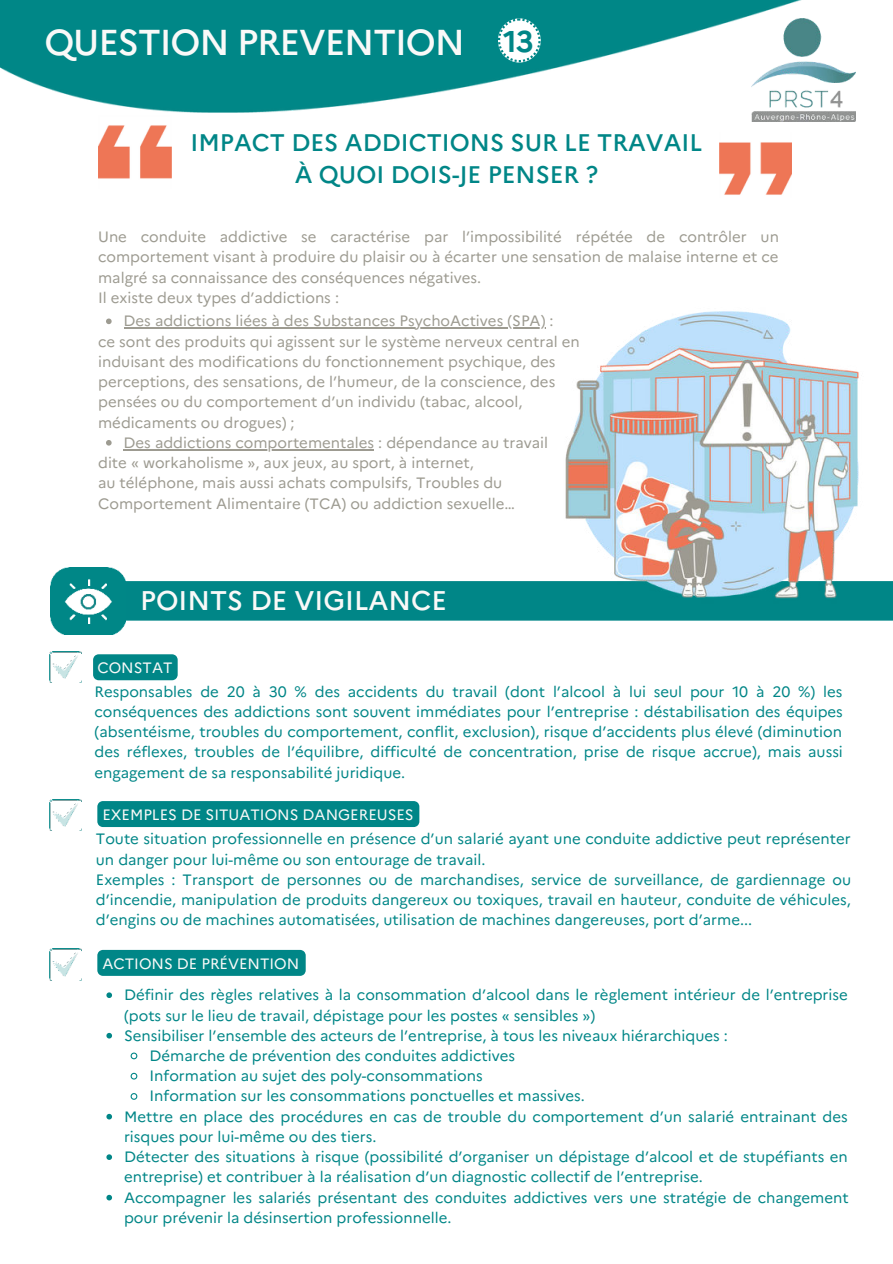
<style>
.page{position:relative;width:893px;height:1264px;background:#fff}
.page>*{position:absolute;margin:0;border:0;box-sizing:border-box;transform-origin:0 0}
.t1{font:500 36px "Marianne";letter-spacing:-.03em;color:#f9f9f8}
.t2{font:500 27px "Marianne";color:#f9f9f8}
.t3{font:500 24px/32.5px "Marianne";color:#008687;text-align:center}
.t4{font:15px/20.2px "Marianne";color:#008687;text-align:justify}
.t5{font:15px/20.2px "Marianne";color:#9d9b91}
.t6{font:15px "Marianne";color:#f9f9f8}
.s1{font-weight:700;font-size:30px;color:#008687}
</style>
<div class="page">
<img style="left:0;top:0;width:856px;height:112px">
<img style="left:751px;top:18px;width:104px;height:104px">
<img style="left:98px;top:125px;width:73px;height:54px">
<img style="left:719px;top:142px;width:72px;height:53px">
<div style="left:93px;top:654px;width:85px;height:26px;background:#008687"></div>
<img style="left:50px;top:651px;width:31px;height:32px">
<div style="left:97px;top:801px;width:322px;height:26px;background:#008687"></div>
<img style="left:50px;top:799px;width:31px;height:31px">
<div style="left:97px;top:949px;width:208px;height:26px;background:#008687"></div>
<img style="left:50px;top:948px;width:31px;height:32px">
<svg style="left:106px;top:992px;width:6px;height:6px"></svg>
<svg style="left:106px;top:1032px;width:6px;height:6px"></svg>
<svg style="left:130px;top:1052px;width:8px;height:8px"></svg>
<svg style="left:130px;top:1072px;width:8px;height:8px"></svg>
<svg style="left:130px;top:1093px;width:8px;height:7px"></svg>
<svg style="left:106px;top:1113px;width:6px;height:6px"></svg>
<svg style="left:106px;top:1154px;width:6px;height:5px"></svg>
<svg style="left:106px;top:1194px;width:6px;height:6px"></svg>
<svg style="left:106px;top:318px;width:6px;height:6px"></svg>
<hr style="left:124px;top:327px;width:421px;height:1px;background:#9d9b91">
<svg style="left:106px;top:440px;width:6px;height:5px"></svg>
<hr style="left:124px;top:449px;width:250px;height:1px;background:#9d9b91">
<svg style="left:498px;top:18px;width:42px;height:44px"></svg>
<div style="left:125px;top:581px;width:767px;height:39px;background:#008687"></div>
<img style="left:50px;top:567px;width:75px;height:67px">
<img style="left:545px;top:311px;width:324px;height:310px">
<h1 class="t1" style="left:44px;top:14px;width:491px">QUESTION PREVENTION <span class="s1">13</span></h1>
<h3 class="t3" style="left:190px;top:124px;width:513px">IMPACT DES ADDICTIONS SUR LE TRAVAIL<br>À QUOI DOIS-JE PENSER ?</h3>
<p class="t5" style="left:98px;top:225px;width:682px">Une conduite addictive se caractérise par l’impossibilité répétée de contrôler un comportement visant à produire du plaisir ou à écarter une sensation de malaise interne et ce malgré sa connaissance des conséquences négatives.<br>Il existe deux types d’addictions :</p>
<p class="t5" style="left:124px;top:310px;width:431px">Des addictions liées à des Substances PsychoActives (SPA) :</p>
<p class="t5" style="left:98px;top:330px;width:483px">ce sont des produits qui agissent sur le système nerveux central en induisant des modifications du fonctionnement psychique, des perceptions, des sensations, de l’humeur, de la conscience, des pensées ou du comportement d’un individu (tabac, alcool, médicaments ou drogues) ;</p>
<p class="t5" style="left:98px;top:451px;width:418px">dite « workaholisme », aux jeux, au sport, à internet,<br>au téléphone, mais aussi achats compulsifs, Troubles du<br>Comportement Alimentaire (TCA) ou addiction sexuelle…</p>
<p class="t5" style="left:124px;top:431px;width:426px">Des addictions comportementales : dépendance au travail</p>
<h2 class="t2" style="left:140px;top:580px;width:308px">POINTS DE VIGILANCE</h2>
<p class="t6" style="left:97px;top:656px;width:77px">CONSTAT</p>
<p class="t4" style="left:94px;top:680px;width:749px">Responsables de 20 à 30 % des accidents du travail (dont l’alcool à lui seul pour 10 à 20 %) les conséquences des addictions sont souvent immédiates pour l’entreprise : déstabilisation des équipes (absentéisme, troubles du comportement, conflit, exclusion), risque d’accidents plus élevé (diminution des réflexes, troubles de l’équilibre, difficulté de concentration, prise de risque accrue), mais aussi engagement de sa responsabilité juridique.</p>
<p class="t6" style="left:102px;top:802px;width:313px">EXEMPLES DE SITUATIONS DANGEREUSES</p>
<p class="t4" style="left:96px;top:827px;width:756px;text-align:left">Toute situation professionnelle en présence d’un salarié ayant une conduite addictive peut représenter un danger pour lui-même ou son entourage de travail.<br>Exemples : Transport de personnes ou de marchandises, service de surveillance, de gardiennage ou d’incendie, manipulation de produits dangereux ou toxiques, travail en hauteur, conduite de véhicules, d’engins ou de machines automatisées, utilisation de machines dangereuses, port d’arme...</p>
<p class="t6" style="left:102px;top:951px;width:198px">ACTIONS DE PRÉVENTION</p>
<p class="t4" style="left:124px;top:983px;width:725px">Définir des règles relatives à la consommation d’alcool dans le règlement intérieur de l’entreprise</p>
<p class="t4" style="left:124px;top:1003px;width:472px">(pots sur le lieu de travail, dépistage pour les postes « sensibles »)</p>
<p class="t4" style="left:124px;top:1024px;width:605px">Sensibiliser l’ensemble des acteurs de l’entreprise, à tous les niveaux hiérarchiques :</p>
<p class="t4" style="left:149px;top:1044px;width:367px">Démarche de prévention des conduites addictives</p>
<p class="t4" style="left:149px;top:1064px;width:334px">Information au sujet des poly-consommations</p>
<p class="t4" style="left:149px;top:1084px;width:437px">Information sur les consommations ponctuelles et massives.</p>
<p class="t4" style="left:124px;top:1105px;width:725px">Mettre en place des procédures en cas de trouble du comportement d’un salarié entrainant des</p>
<p class="t4" style="left:124px;top:1125px;width:254px">risques pour lui-même ou des tiers.</p>
<p class="t4" style="left:124px;top:1145px;width:725px">Détecter des situations à risque (possibilité d’organiser un dépistage d’alcool et de stupéfiants en</p>
<p class="t4" style="left:124px;top:1165px;width:580px">entreprise) et contribuer à la réalisation d’un diagnostic collectif de l’entreprise.</p>
<p class="t4" style="left:124px;top:1185px;width:726px">Accompagner les salariés présentant des conduites addictives vers une stratégie de changement</p>
<p class="t4" style="left:124px;top:1206px;width:329px">pour prévenir la désinsertion professionnelle.</p>
</div>
